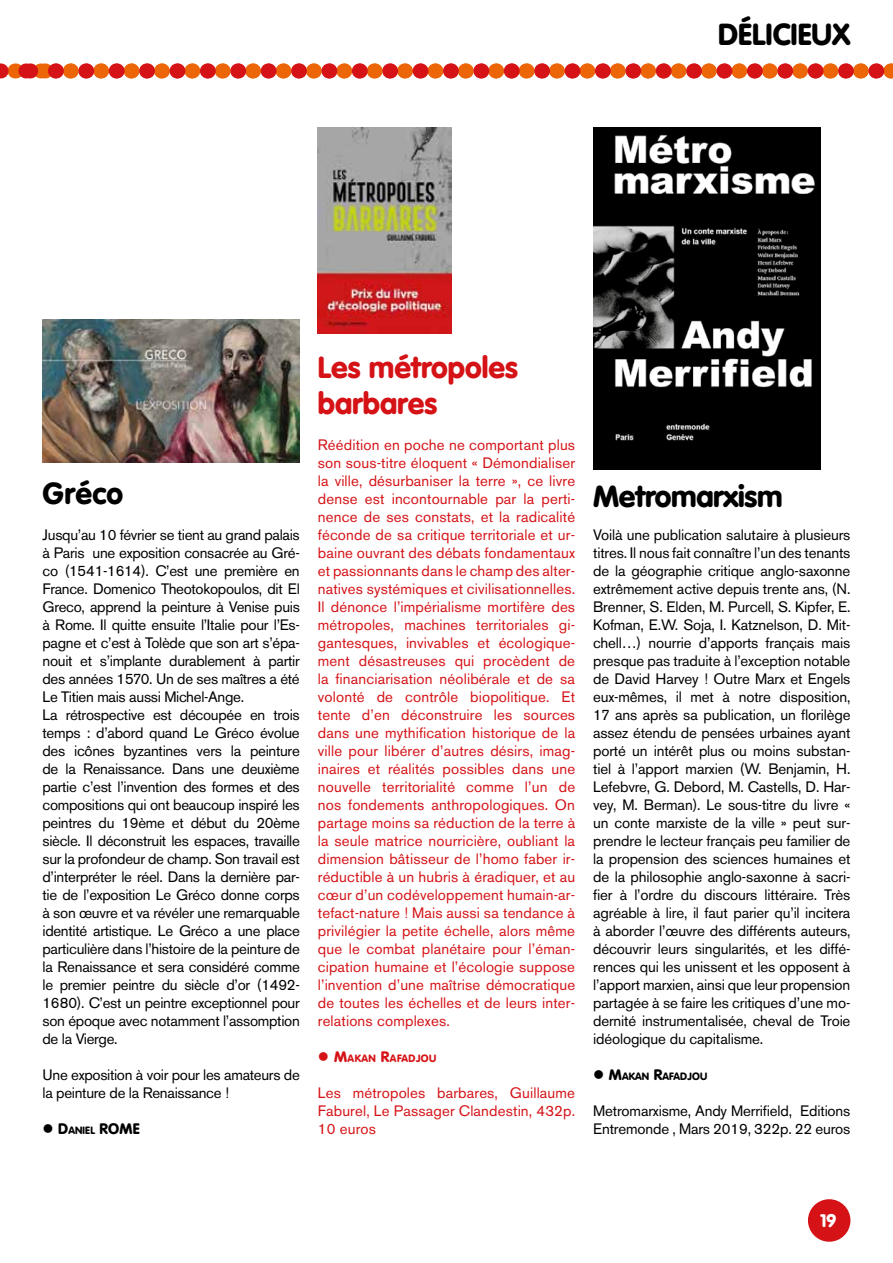
<style>
.page{position:relative;width:893px;height:1263px;background:#fff}
.page>*{position:absolute;margin:0;border:0;box-sizing:border-box;transform-origin:0 0}
.t1{font:900 30px "VAG Rounded";color:#000}
.t2{font:900 30px/36px "VAG Rounded";color:#d51317}
.t3{font:900 18px "VAG Rounded";color:#fff}
.t4{font:15px/18px "Akzidenz Grotesk BE";letter-spacing:-.02em;color:#000}
.t5{font:15px/18px "Akzidenz Grotesk BE";letter-spacing:.01em;color:#d51317;text-align:justify}
.t6{font:900 15px "VAG Rounded";color:#000}
.t7{font:900 10.5px "VAG Rounded";letter-spacing:.045em;color:#d51317}
.t8{font:900 10.5px "VAG Rounded";letter-spacing:.015em;color:#000}
.s1{font-size:10.5px}
.s2{font-size:15px}
</style>
<div class="page">
<svg style="left:15px;top:63px;width:878px;height:15px;background:#e55f3b"></svg>
<svg style="left:0;top:63px;width:1px;height:15px"></svg>
<div style="left:808px;top:1199px;width:42px;height:43px;background:#d51317;border-radius:50%"></div>
<img style="left:43px;top:320px;width:257px;height:142px">
<img style="left:318px;top:128px;width:133px;height:206px">
<img style="left:593px;top:128px;width:228px;height:342px">
<h1 class="t1" style="left:718px;top:16px;width:134px">DÉLICIEUX</h1>
<h1 class="t1" style="left:43px;top:475px;width:82px">Gréco</h1>
<p class="t4" style="left:43px;top:526px;width:259px">Jusqu’au 10 février se tient au grand palais à Paris une exposition consacrée au Gré&shy;co (1541-1614). C’est une première en France. Domenico Theotokopoulos, dit El Greco, apprend la peinture à Venise puis à Rome. Il quitte ensuite l’Italie pour l’Es&shy;pagne et c’est à Tolède que son art s’épa&shy;nouit et s’implante durablement à partir des années 1570. Un de ses maîtres a été Le Titien mais aussi Michel-Ange.<br>La rétrospective est découpée en trois temps : d’abord quand Le Gréco évolue des icônes byzantines vers la peinture de la Renaissance. Dans une deuxième partie c’est l’invention des formes et des compositions qui ont beaucoup inspiré les peintres du 19ème et début du 20ème siècle. Il déconstruit les espaces, travaille sur la profondeur de champ. Son travail est d’interpréter le réel. Dans la dernière par&shy;tie de l’exposition Le Gréco donne corps à son œuvre et va révéler une remarquable identité artistique. Le Gréco a une place particulière dans l’histoire de la peinture de la Renaissance et sera considéré comme le premier peintre du siècle d’or (1492- 1680). C’est un peintre exceptionnel pour son époque avec notamment l’assomption de la Vierge.</p>
<p class="t4" style="left:43px;top:1066px;width:259px">Une exposition à voir pour les amateurs de la peinture de la Renaissance !</p>
<p class="t6" style="left:43px;top:1120px;width:68px">● D<span class="s1">ANIEL</span> ROME</p>
<h1 class="t2" style="left:318px;top:349px;width:202px">Les métropoles barbares</h1>
<p class="t5" style="left:318px;top:436px;width:259px">Réédition en poche ne comportant plus son sous-titre éloquent « Démondialiser la ville, désurbaniser la terre », ce livre dense est incontournable par la perti&shy;nence de ses constats, et la radicalité féconde de sa critique territoriale et ur&shy;baine ouvrant des débats fondamentaux et passionnants dans le champ des alter&shy;natives systémiques et civilisationnelles.<br>Il dénonce l’impérialisme mortifère des métropoles, machines territoriales gi&shy;gantesques, invivables et écologique&shy;ment désastreuses qui procèdent de la financiarisation néolibérale et de sa volonté de contrôle biopolitique. Et tente d’en déconstruire les sources dans une mythification historique de la ville pour libérer d’autres désirs, imag&shy;inaires et réalités possibles dans une nouvelle territorialité comme l’un de nos fondements anthropologiques. On partage moins sa réduction de la terre à la seule matrice nourricière, oubliant la dimension bâtisseur de l’homo faber ir&shy;réductible à un hubris à éradiquer, et au cœur d’un codéveloppement humain-ar&shy;tefact-nature ! Mais aussi sa tendance à privilégier la petite échelle, alors même que le combat planétaire pour l’éman&shy;cipation humaine et l’écologie suppose l’invention d’une maîtrise démocratique de toutes les échelles et de leurs inter&shy;relations complexes.</p>
<p class="t7" style="left:318px;top:1052px;width:120px">● <span class="s2">M</span>AKAN <span class="s2">R</span>AFADJOU</p>
<p class="t5" style="left:318px;top:1084px;width:259px">Les métropoles barbares, Guillaume Faburel, Le Passager Clandestin, 432p.<br>10 euros</p>
<h1 class="t1" style="left:593px;top:478px;width:191px">Metromarxism</h1>
<p class="t4" style="left:593px;top:526px;width:259px;text-align:justify">Voilà une publication salutaire à plusieurs titres. Il nous fait connaître l’un des tenants de la géographie critique anglo-saxonne extrêmement active depuis trente ans, (N.<br>Brenner, S. Elden, M. Purcell, S. Kipfer, E.<br>Kofman, E.W. Soja, I. Katznelson, D. Mit&shy;chell…) nourrie d’apports français mais presque pas traduite à l’exception notable de David Harvey ! Outre Marx et Engels eux-mêmes, il met à notre disposition, 17 ans après sa publication, un florilège assez étendu de pensées urbaines ayant porté un intérêt plus ou moins substan&shy;tiel à l’apport marxien (W. Benjamin, H.<br>Lefebvre, G. Debord, M. Castells, D. Har&shy;vey, M. Berman). Le sous-titre du livre « un conte marxiste de la ville » peut sur&shy;prendre le lecteur français peu familier de la propension des sciences humaines et de la philosophie anglo-saxonne à sacri&shy;fier à l’ordre du discours littéraire. Très agréable à lire, il faut parier qu’il incitera à aborder l’œuvre des différents auteurs, découvrir leurs singularités, et les diffé&shy;rences qui les unissent et les opposent à l’apport marxien, ainsi que leur propension partagée à se faire les critiques d’une mo&shy;dernité instrumentalisée, cheval de Troie idéologique du capitalisme.</p>
<p class="t8" style="left:593px;top:1070px;width:116px">● <span class="s2">M</span>AKAN <span class="s2">R</span>AFADJOU</p>
<p class="t4" style="left:593px;top:1102px;width:259px">Metromarxisme, Andy Merrifield, Editions<br>Entremonde , Mars 2019, 322p. 22 euros</p>
<p class="t3" style="left:820px;top:1210px;width:17px">19</p>
</div>
